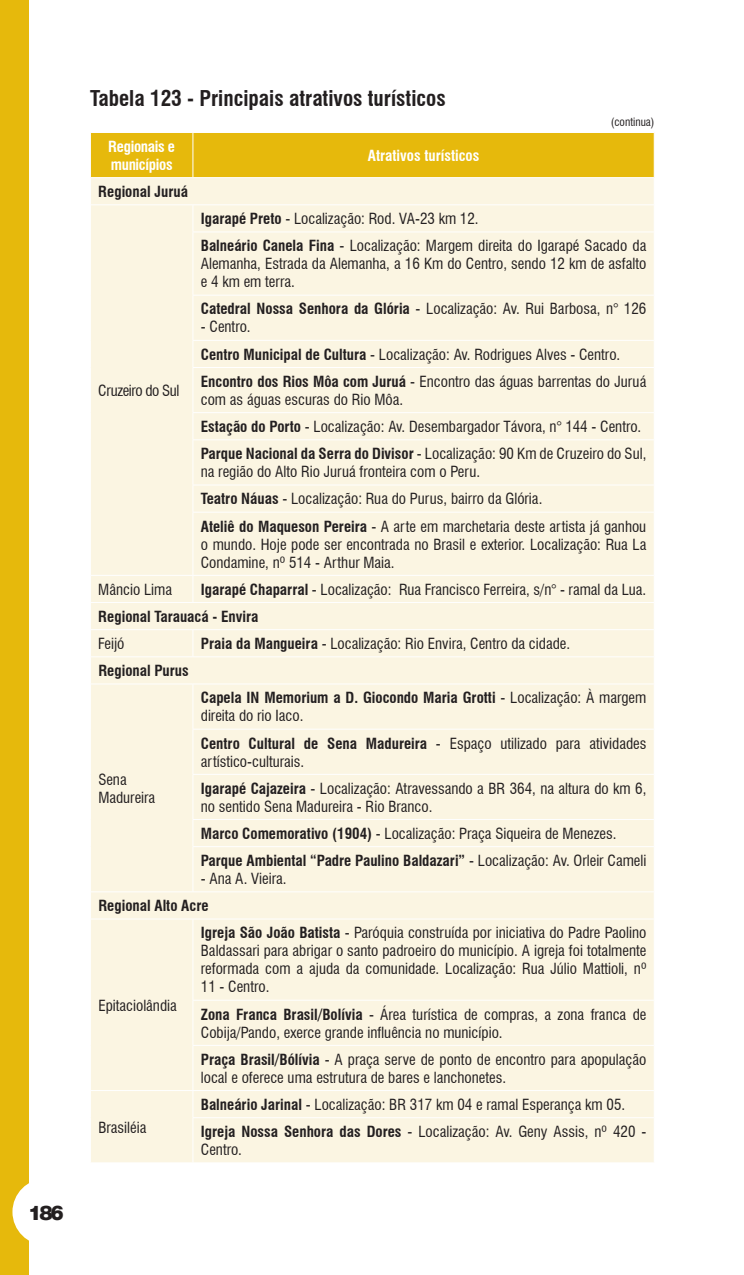
<style>
.page{position:relative;width:744px;height:1275px;background:#fff}
.page>*{position:absolute;margin:0;border:0;box-sizing:border-box;transform-origin:0 0}
.t1{font:700 condensed 21.25px "Swiss 721 BT";color:#231f20}
.t2{font:900 20px "Helvetica Neue LT";color:#231f20}
.t3{font:condensed 15px/27.2px "Swiss 721 BT";color:#231f20}
.t4{font:700 condensed 15px/18px "Swiss 721 BT";color:#231f20}
.t5{font:700 condensed 15px/18px "Swiss 721 BT";letter-spacing:-.02em;color:#fff}
.t6{font:700 condensed 15px "Swiss 721 BT";color:#fff}
.t7{font:condensed 15px "Swiss 721 BT";letter-spacing:-.03em;color:#231f20}
.t8{font:condensed 11.25px "Swiss 721 BT";color:#231f20}
.s1{font-weight:700}
.s2{font-weight:400}
</style>
<div class="page">
<div style="left:0;top:0;width:28px;height:1274px;background:#e6b90c"></div>
<div style="left:12px;top:1178px;width:67px;height:66px;background:#fff;border-radius:50%"></div>
<div style="left:91px;top:232px;width:562px;height:930px;background:#fbf5e2"></div>
<svg style="left:90px;top:133px;width:564px;height:99px;background:#f1da83"></svg>
<hr style="left:192px;top:231px;width:462px;height:1px;background:#fff">
<hr style="left:192px;top:232px;width:1px;height:63px;background:#fff">
<hr style="left:192px;top:295px;width:462px;height:1px;background:#fff">
<hr style="left:192px;top:295px;width:1px;height:45px;background:#fff">
<hr style="left:192px;top:340px;width:462px;height:1px;background:#fff">
<svg style="left:192px;top:340px;width:1px;height:27px"></svg>
<svg style="left:653px;top:341px;width:1px;height:26px"></svg>
<hr style="left:192px;top:367px;width:462px;height:1px;background:#fff">
<hr style="left:192px;top:368px;width:1px;height:44px;background:#fff">
<hr style="left:192px;top:412px;width:462px;height:1px;background:#fff">
<svg style="left:192px;top:413px;width:1px;height:26px"></svg>
<svg style="left:653px;top:413px;width:1px;height:26px"></svg>
<hr style="left:192px;top:439px;width:462px;height:1px;background:#fff">
<hr style="left:192px;top:440px;width:1px;height:44px;background:#fff">
<hr style="left:192px;top:484px;width:462px;height:1px;background:#fff">
<svg style="left:192px;top:485px;width:1px;height:26px"></svg>
<svg style="left:653px;top:485px;width:1px;height:26px"></svg>
<hr style="left:192px;top:511px;width:462px;height:1px;background:#fff">
<hr style="left:192px;top:512px;width:1px;height:63px;background:#fff">
<hr style="left:90px;top:575px;width:103px;height:1px;background:#fff">
<hr style="left:193px;top:575px;width:461px;height:1px;background:#fff">
<svg style="left:192px;top:576px;width:1px;height:26px"></svg>
<hr style="left:90px;top:602px;width:103px;height:1px;background:#fff">
<hr style="left:193px;top:602px;width:461px;height:1px;background:#fff">
<hr style="left:90px;top:629px;width:103px;height:1px;background:#fff">
<hr style="left:193px;top:629px;width:461px;height:1px;background:#fff">
<svg style="left:192px;top:630px;width:1px;height:26px"></svg>
<hr style="left:90px;top:656px;width:103px;height:1px;background:#fff">
<hr style="left:193px;top:656px;width:461px;height:1px;background:#fff">
<svg style="left:653px;top:576px;width:1px;height:107px"></svg>
<hr style="left:90px;top:683px;width:103px;height:1px;background:#fff">
<hr style="left:193px;top:683px;width:461px;height:1px;background:#fff">
<hr style="left:192px;top:684px;width:1px;height:44px;background:#fff">
<hr style="left:192px;top:728px;width:462px;height:1px;background:#fff">
<hr style="left:192px;top:729px;width:1px;height:45px;background:#fff">
<hr style="left:192px;top:773px;width:462px;height:1px;background:#fff">
<hr style="left:192px;top:774px;width:1px;height:45px;background:#fff">
<hr style="left:192px;top:819px;width:462px;height:1px;background:#fff">
<svg style="left:192px;top:819px;width:1px;height:27px"></svg>
<svg style="left:653px;top:820px;width:1px;height:26px"></svg>
<hr style="left:192px;top:846px;width:462px;height:1px;background:#fff">
<hr style="left:192px;top:846px;width:1px;height:45px;background:#fff">
<hr style="left:90px;top:891px;width:103px;height:1px;background:#fff">
<hr style="left:193px;top:891px;width:461px;height:1px;background:#fff">
<svg style="left:653px;top:892px;width:1px;height:26px"></svg>
<hr style="left:90px;top:918px;width:103px;height:1px;background:#fff">
<hr style="left:193px;top:918px;width:461px;height:1px;background:#fff">
<hr style="left:192px;top:919px;width:1px;height:80px;background:#fff">
<hr style="left:192px;top:999px;width:462px;height:1px;background:#fff">
<hr style="left:192px;top:1000px;width:1px;height:44px;background:#fff">
<hr style="left:192px;top:1044px;width:462px;height:1px;background:#fff">
<hr style="left:192px;top:1045px;width:1px;height:45px;background:#fff">
<hr style="left:90px;top:1089px;width:103px;height:1px;background:#fff">
<hr style="left:193px;top:1089px;width:461px;height:1px;background:#fff">
<svg style="left:192px;top:1090px;width:1px;height:27px"></svg>
<svg style="left:653px;top:1091px;width:1px;height:26px"></svg>
<hr style="left:192px;top:1117px;width:462px;height:1px;background:#fff">
<hr style="left:192px;top:1117px;width:1px;height:45px;background:#fff">
<h2 class="t2" style="left:28px;top:1200px;width:37px">186</h2>
<h1 class="t1" style="left:90px;top:86px;width:357px">Tabela 123 - Principais atrativos turísticos</h1>
<p class="t5" style="left:108px;top:137px;width:68px">Regionais e municípios</p>
<p class="t6" style="left:368px;top:146px;width:113px">Atrativos turísticos</p>
<p class="t4" style="left:98px;top:182px;width:91px">Regional Juruá</p>
<p class="t8" style="left:610px;top:115px;width:45px">(continua)</p>
<p class="t7" style="left:98px;top:381px;width:83px">Cruzeiro do Sul</p>
<p class="t3" style="left:201px;top:205px;width:447px"><span class="s1">Igarapé Preto</span> - Localização: Rod. VA-23 km 12.<br><span class="s1">Balneário Canela Fina</span> - Localização: Margem direita do Igarapé Sacado da</p>
<p class="t3" style="left:201px;top:255px;width:447px;line-height:18px">Alemanha, Estrada da Alemanha, a 16 Km do Centro, sendo 12 km de asfalto e 4 km em terra.</p>
<p class="t3" style="left:201px;top:295px;width:447px"><span class="s1">Catedral Nossa Senhora da Glória</span> - Localização: Av. Rui Barbosa, n° 126</p>
<p class="t3" style="left:201px;top:313px;width:447px">- Centro.<br><span class="s1">Centro Municipal de Cultura</span> - Localização: Av. Rodrigues Alves - Centro.<br><span class="s1">Encontro dos Rios Môa com Juruá</span> - Encontro das águas barrentas do Juruá</p>
<p class="t3" style="left:201px;top:385px;width:447px">com as águas escuras do Rio Môa.<br><span class="s1">Estação do Porto</span> - Localização: Av. Desembargador Távora, n° 144 - Centro.<br><span class="s1">Parque Nacional da Serra do Divisor</span> - Localização: 90 Km de Cruzeiro do Sul,</p>
<p class="t3" style="left:201px;top:458px;width:447px">na região do Alto Rio Juruá fronteira com o Peru.<br><span class="s1">Teatro Náuas</span> - Localização: Rua do Purus, bairro da Glória.<br><span class="s1">Ateliê do Maqueson Pereira</span> - A arte em marchetaria deste artista já ganhou</p>
<p class="t3" style="left:201px;top:535px;width:447px;line-height:18px">o mundo. Hoje pode ser encontrada no Brasil e exterior. Localização: Rua La<br>Condamine, nº 514 - Arthur Maia.</p>
<p class="t3" style="left:98px;top:575px;width:549px;text-indent:102px"><span class="s1">Igarapé Chaparral</span> - Localização: Rua Francisco Ferreira, s/n° - ramal da Lua.<br><span class="s1">Regional Tarauacá - Envira</span></p>
<p class="t3" style="left:98px;top:630px;width:28px">Feijó</p>
<p class="t3" style="left:201px;top:630px;width:371px"><span class="s1">Praia da Mangueira</span> - Localização: Rio Envira, Centro da cidade.</p>
<p class="t4" style="left:98px;top:661px;width:92px">Regional Purus</p>
<p class="t3" style="left:98px;top:575px;width:75px">Mâncio Lima</p>
<p class="t4" style="left:201px;top:688px;width:447px">Capela IN Memorium a D. Giocondo Maria Grotti <span class="s2">- Localização: À margem direita do rio Iaco.</span></p>
<p class="t3" style="left:201px;top:734px;width:447px;line-height:18px"><span class="s1">Centro Cultural de Sena Madureira</span> - Espaço utilizado para atividades artístico-culturais.</p>
<p class="t3" style="left:201px;top:779px;width:447px;line-height:18px"><span class="s1">Igarapé Cajazeira</span> - Localização: Atravessando a BR 364, na altura do km 6, no sentido Sena Madureira - Rio Branco.</p>
<p class="t3" style="left:201px;top:819px;width:447px"><span class="s1">Marco Comemorativo (1904)</span> - Localização: Praça Siqueira de Menezes.<br><span class="s1">Parque Ambiental “Padre Paulino Baldazari”</span> - Localização: Av. Orleir Cameli</p>
<p class="t3" style="left:201px;top:864px;width:87px">- Ana A. Vieira.</p>
<p class="t4" style="left:98px;top:896px;width:112px">Regional Alto Acre</p>
<p class="t3" style="left:98px;top:770px;width:58px;line-height:18px">Sena<br>Madureira</p>
<p class="t3" style="left:98px;top:991px;width:80px">Epitaciolândia</p>
<p class="t3" style="left:98px;top:1113px;width:50px">Brasiléia</p>
<p class="t3" style="left:201px;top:923px;width:447px;line-height:18px;text-align:justify"><span class="s1">Igreja São João Batista</span> - Paróquia construída por iniciativa do Padre Paolino Baldassari para abrigar o santo padroeiro do município. A igreja foi totalmente reformada com a ajuda da comunidade. Localização: Rua Júlio Mattioli, nº 11 - Centro.</p>
<p class="t3" style="left:201px;top:1005px;width:447px;line-height:18px"><span class="s1">Zona Franca Brasil/Bolívia</span> - Área turística de compras, a zona franca de<br>Cobija/Pando, exerce grande influência no município.</p>
<p class="t3" style="left:201px;top:1050px;width:447px;line-height:18px"><span class="s1">Praça Brasil/Bólívia</span> - A praça serve de ponto de encontro para apopulação local e oferece uma estrutura de bares e lanchonetes.</p>
<p class="t3" style="left:201px;top:1090px;width:447px"><span class="s1">Balneário Jarinal</span> - Localização: BR 317 km 04 e ramal Esperança km 05.<br><span class="s1">Igreja Nossa Senhora das Dores</span> - Localização: Av. Geny Assis, nº 420 -</p>
<p class="t3" style="left:201px;top:1135px;width:43px">Centro.</p>
</div>
